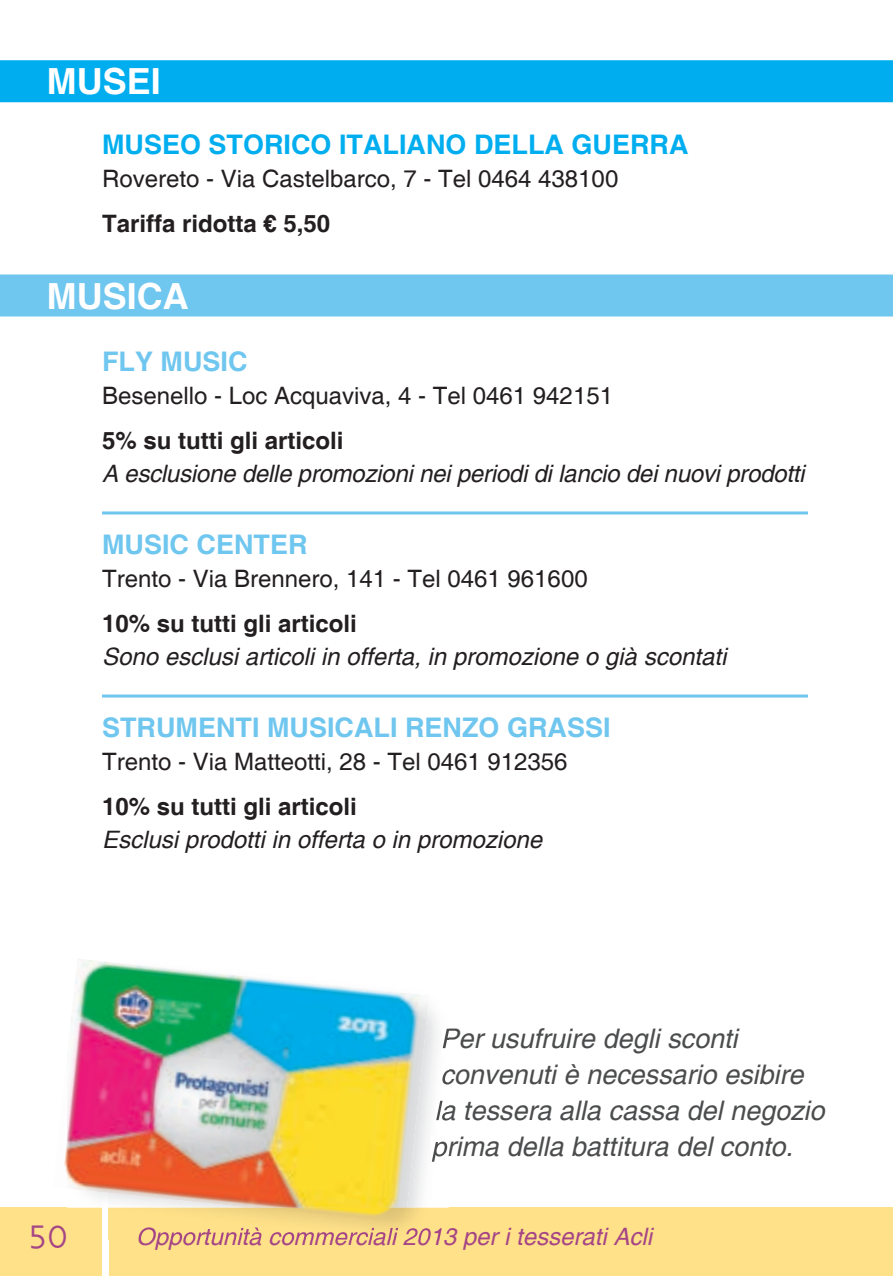
<style>
.page{position:relative;width:893px;height:1276px;background:#fff}
.page>*{position:absolute;margin:0;border:0;box-sizing:border-box;transform-origin:0 0}
.t1{font:48px "Vrinda";color:#a54586}
.t2{font:700 36px "Helvetica";color:#fff}
.t3{font:italic 27px "Helvetica";color:#4b4c4d}
.t4{font:700 27px "Helvetica";color:#6fc6ef}
.t5{font:700 27px "Helvetica";color:#00aeef}
.t6{font:italic 24px "Helvetica";color:#231f20}
.t7{font:24px "Helvetica";color:#231f20}
.t8{font:700 24px "Helvetica";color:#231f20}
.t9{font:italic 24px "Helvetica";color:#a54586}
</style>
<div class="page">
<div style="left:0;top:1207px;width:893px;height:69px;background:#ffe189"></div>
<div style="left:102px;top:1192px;width:6px;height:84px;background:#fff"></div>
<div style="left:0;top:60px;width:893px;height:42px;background:#00aeef"></div>
<div style="left:0;top:274px;width:893px;height:42px;background:#6fc6ef"></div>
<hr style="left:102px;top:511px;width:706px;height:3px;background:#6fc6ef">
<hr style="left:102px;top:694px;width:706px;height:3px;background:#6fc6ef">
<img style="left:67px;top:1010px;width:382px;height:229px">
<img style="left:139px;top:1227px;width:310px;height:12px">
<img style="left:102px;top:1207px;width:6px;height:32px">
<img style="left:443px;top:1028px;width:6px;height:26px">
<img style="left:442px;top:1064px;width:7px;height:20px">
<img style="left:436px;top:1100px;width:13px;height:26px">
<img style="left:432px;top:1136px;width:17px;height:25px">
<img style="left:64px;top:1145px;width:3px;height:27px">
<img style="left:67px;top:959px;width:362px;height:248px">
<img style="left:251px;top:1207px;width:156px;height:17px">
<h2 class="t2" style="left:47px;top:60px;width:116px">MUSEI</h2>
<p class="t5" style="left:102px;top:128px;width:588px">MUSEO STORICO ITALIANO DELLA GUERRA</p>
<p class="t7" style="left:102px;top:165px;width:518px">Rovereto - Via Castelbarco, 7 - Tel 0464 438100</p>
<p class="t8" style="left:102px;top:209px;width:230px">TARIFFA RIDOTTA € 5,50</p>
<h2 class="t2" style="left:47px;top:274px;width:143px">MUSICA</h2>
<p class="t4" style="left:102px;top:345px;width:147px">FLY MUSIC</p>
<p class="t7" style="left:102px;top:382px;width:512px">Besenello - Loc Acquaviva, 4 - Tel 0461 942151</p>
<p class="t8" style="left:102px;top:426px;width:243px">5% SU TUTTI GLI ARTICOLI</p>
<p class="t6" style="left:102px;top:459px;width:704px">A esclusione delle promozioni nei periodi di lancio dei nuovi prodotti</p>
<p class="t4" style="left:102px;top:528px;width:207px">MUSIC CENTER</p>
<p class="t7" style="left:102px;top:565px;width:487px">Trento - Via Brennero, 141 - Tel 0461 961600</p>
<p class="t8" style="left:102px;top:609px;width:256px">10% SU TUTTI GLI ARTICOLI</p>
<p class="t6" style="left:102px;top:642px;width:626px">Sono esclusi articoli in offerta, in promozione o già scontati</p>
<p class="t4" style="left:102px;top:711px;width:510px">STRUMENTI MUSICALI RENZO GRASSI</p>
<p class="t7" style="left:102px;top:748px;width:467px">Trento - Via Matteotti, 28 - Tel 0461 912356</p>
<p class="t8" style="left:102px;top:792px;width:256px">10% SU TUTTI GLI ARTICOLI</p>
<p class="t6" style="left:102px;top:825px;width:442px">Esclusi prodotti in offerta o in promozione</p>
<p class="t3" style="left:440px;top:1023px;width:299px">Per usufruire degli sconti</p>
<p class="t3" style="left:440px;top:1059px;width:365px">convenuti è necessario esibire</p>
<p class="t3" style="left:434px;top:1095px;width:392px">la tessera alla cassa del negozio</p>
<p class="t3" style="left:431px;top:1131px;width:363px">prima della battitura del conto.</p>
<h1 class="t1" style="left:28px;top:1213px;width:42px">50</h1>
<p class="t9" style="left:136px;top:1222px;width:518px">Opportunità commerciali 2013 per i tesserati Acli</p>
</div>
